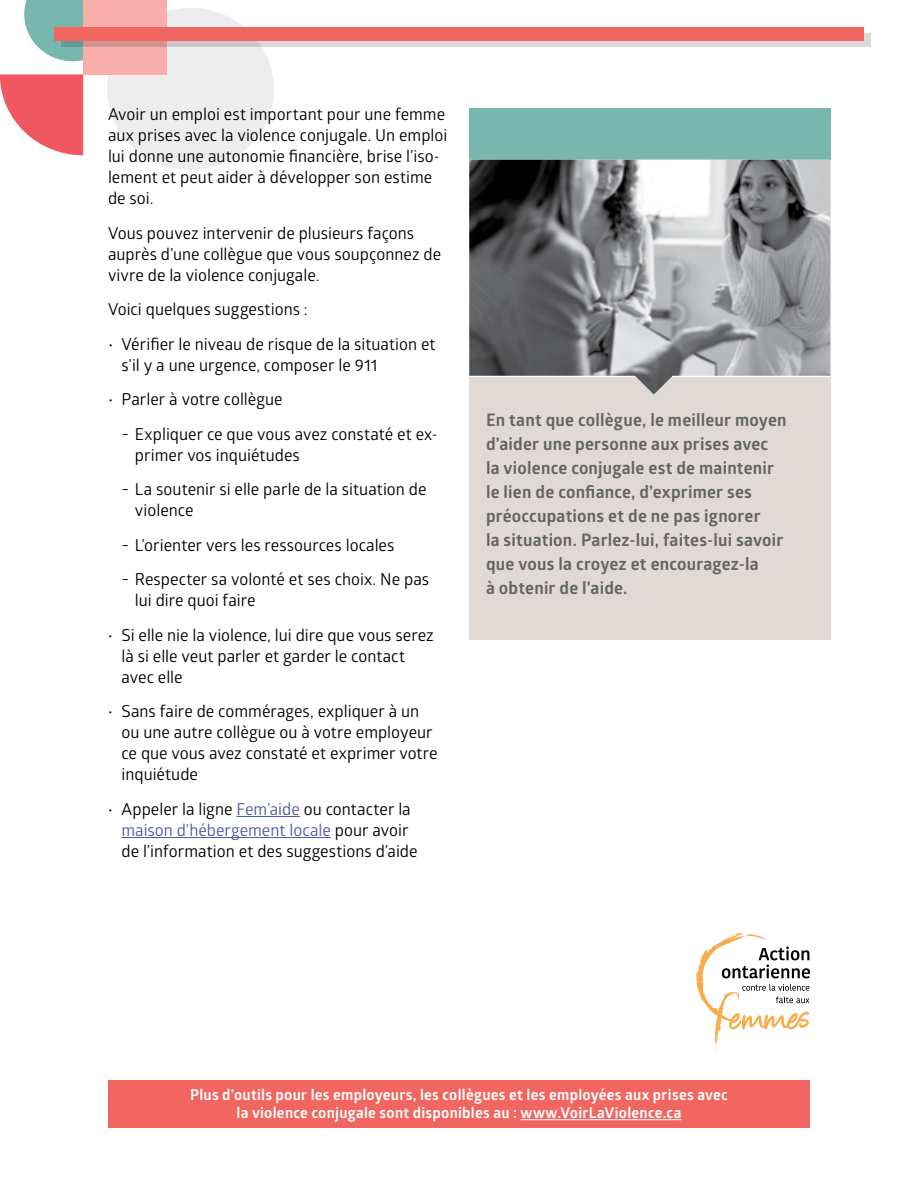
<style>
.page{position:relative;width:918px;height:1188px;background:#fff}
.page>*{position:absolute;margin:0;border:0;box-sizing:border-box;transform-origin:0 0}
.t1{font:700 17.25px/24px "Glober";letter-spacing:.01em;color:#636466}
.t2{font:16.5px/21px "Glober";color:#000}
.t3{font:700 15px/18px "Glober";letter-spacing:.02em;color:#fff;text-align:center}
.s1{color:#5057a6}
</style>
<div class="page">
<div style="left:469px;top:108px;width:361px;height:52px;background:#78b6b0"></div>
<div style="left:469px;top:160px;width:361px;height:479px;background:#e0d9d6"></div>
<img style="left:469px;top:160px;width:361px;height:235px">
<svg style="left:0;top:0;width:274px;height:170px"></svg>
<div style="left:83px;top:0;width:84px;height:74px;background:#f8aeab"></div>
<hr style="left:236px;top:816px;width:64px;height:1px;background:#5457a6">
<hr style="left:122px;top:837px;width:209px;height:1px;background:#5457a6">
<svg style="left:696px;top:933px;width:114px;height:118px"></svg>
<svg style="left:61px;top:34px;width:810px;height:13px;background:#d7bfbe"></svg>
<div style="left:54px;top:27px;width:810px;height:13px;background:#f16660"></div>
<div style="left:108px;top:1080px;width:702px;height:47px;background:#f16660"></div>
<hr style="left:520px;top:1119px;width:161px;height:1px;background:#fff">
<p class="t2" style="left:108px;top:103px;width:341px">Avoir un emploi est important pour une femme aux prises avec la violence conjugale. Un emploi lui donne une autonomie financière, brise l’iso&shy;lement et peut aider à développer son estime de soi.</p>
<p class="t2" style="left:108px;top:222px;width:335px">Vous pouvez intervenir de plusieurs façons auprès d’une collègue que vous soupçonnez de vivre de la violence conjugale.</p>
<p class="t2" style="left:108px;top:298px;width:201px">Voici quelques suggestions :</p>
<p class="t2" style="left:121px;top:333px;width:316px;text-indent:-13px">• Vérifier le niveau de risque de la situation et s’il y a une urgence, composer le 911</p>
<p class="t2" style="left:121px;top:382px;width:318px;line-height:34.5px;text-indent:-13px">• Parler à votre collègue<br>− Expliquer ce que vous avez constaté et ex-</p>
<p class="t2" style="left:121px;top:437px;width:307px;line-height:34.5px;text-indent:13px">primer vos inquiétudes<br>− La soutenir si elle parle de la situation de</p>
<p class="t2" style="left:121px;top:493px;width:309px;line-height:34.5px;text-indent:13px">violence<br>− L’orienter vers les ressources locales<br>− Respecter sa volonté et ses choix. Ne pas</p>
<p class="t2" style="left:135px;top:589px;width:122px">lui dire quoi faire</p>
<p class="t2" style="left:121px;top:624px;width:314px;text-indent:-13px">• Si elle nie la violence, lui dire que vous serez là si elle veut parler et garder le contact avec elle</p>
<p class="t2" style="left:121px;top:700px;width:318px;text-indent:-13px">• Sans faire de commérages, expliquer à un ou une autre collègue ou à votre employeur ce que vous avez constaté et exprimer votre inquiétude</p>
<p class="t2" style="left:121px;top:798px;width:298px;text-indent:-13px">• Appeler la ligne <span class="s1">Fem’aide</span> ou contacter la <span class="s1">maison d’hébergement locale</span> pour avoir de l’information et des suggestions d’aide</p>
<p class="t1" style="left:486px;top:407px;width:302px">En tant que collègue, le meilleur moyen d’aider une personne aux prises avec<br>la violence conjugale est de maintenir le lien de confiance, d’exprimer ses préoccupations et de ne pas ignorer<br>la situation. Parlez-lui, faites-lui savoir que vous la croyez et encouragez-la<br>à obtenir de l’aide.</p>
<p class="t3" style="left:190px;top:1086px;width:539px">Plus d’outils pour les employeurs, les collègues et les employées aux prises avec la violence conjugale sont disponibles au : www.VoirLaViolence.ca</p>
</div>
